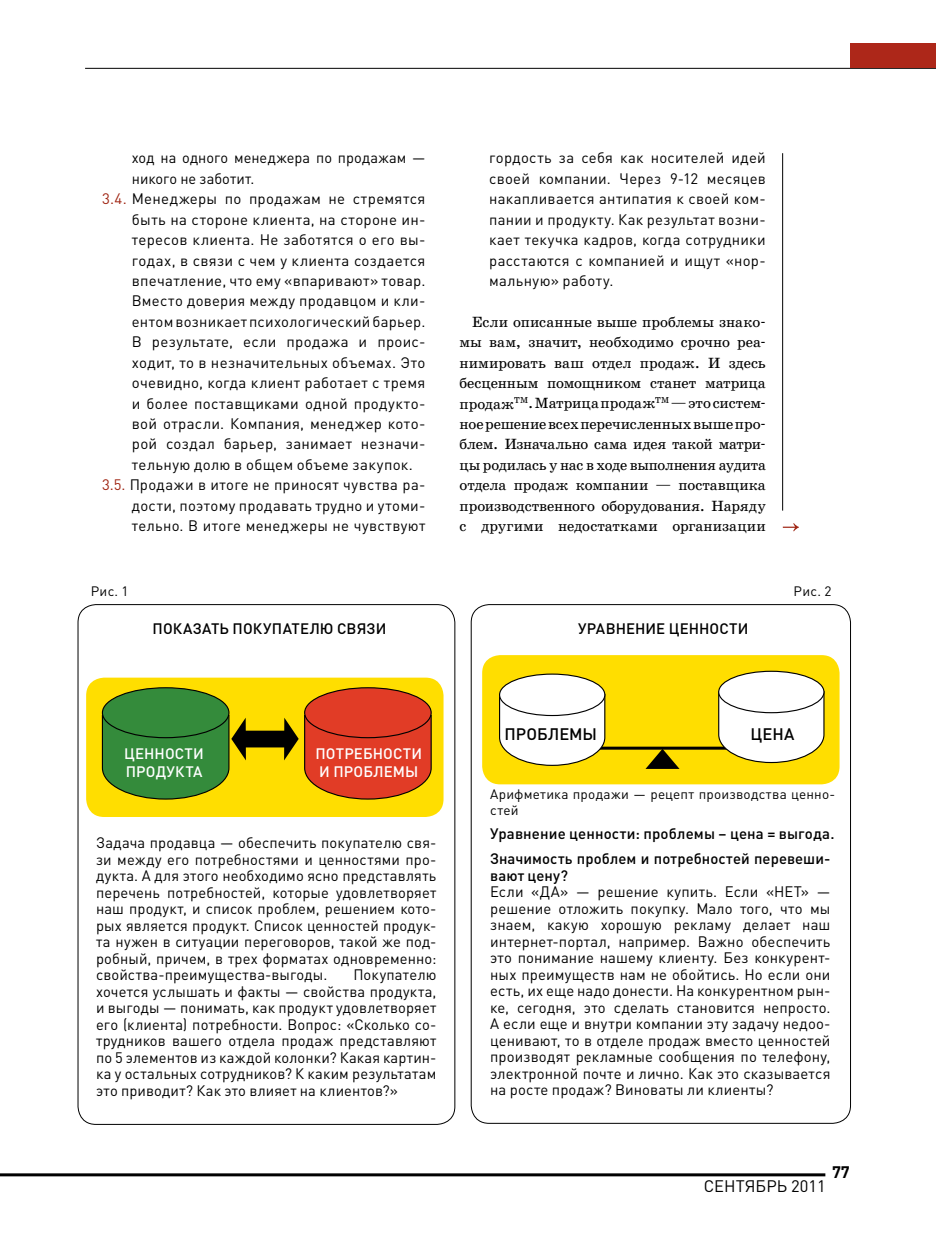
<style>
.page{position:relative;width:936px;height:1234px;background:#fff}
.page>*{position:absolute;margin:0;border:0;box-sizing:border-box;transform-origin:0 0}
.t1{font:16.5px "DIN Pro";color:#000}
.t2{font:500 16.5px "DIN Pro";color:#000}
.t3{font:700 16.5px "DIN Pro";color:#000}
.t4{font:15px/16.5px "DIN Pro";letter-spacing:.02em;color:#000;text-align:justify}
.t5{font:15px/20.4px "School Book C";color:#000;text-align:justify}
.t6{font:500 15px/16.5px "DIN Pro";letter-spacing:.005em;color:#000}
.t7{font:500 15px/18px "DIN Pro";letter-spacing:.01em;color:#fff}
.t8{font:13.5px/16.2px "DIN Pro";letter-spacing:.02em;color:#000}
.s1{color:#a02614}
</style>
<div class="page">
<hr style="left:0;top:1172px;width:825px;height:3px;background:#000">
<hr style="left:85px;top:68px;width:850px;height:1px;background:#000">
<div style="left:850px;top:44px;width:85px;height:24px;background:#ad2719"></div>
<div style="left:86px;top:677px;width:357px;height:139px;background:#ffde00;border-radius:18px"></div>
<div style="left:482px;top:655px;width:357px;height:129px;background:#ffde00;border-radius:18px"></div>
<div style="left:102px;top:687px;width:127px;height:50px;background:#348b3b;border-radius:50%"></div>
<svg style="left:101px;top:714px;width:331px;height:86px"></svg>
<div style="left:304px;top:687px;width:127px;height:50px;background:#e13c26;border-radius:50%"></div>
<div style="left:304px;top:687px;width:127px;height:51px;border:1px solid #000;border-radius:50%"></div>
<hr style="left:782px;top:153px;width:1px;height:357px;background:#000">
<svg style="left:782px;top:523px;width:16px;height:8px"></svg>
<hr style="left:583px;top:746px;width:157px;height:3px;background:#000">
<svg style="left:645px;top:749px;width:34px;height:19px"></svg>
<svg style="left:499px;top:693px;width:107px;height:73px;background:#f1edd3"></svg>
<div style="left:499px;top:674px;width:105px;height:41px;background:#fff;border-radius:50%"></div>
<div style="left:499px;top:673px;width:106px;height:43px;border:1px solid #000;border-radius:50%"></div>
<svg style="left:717px;top:690px;width:108px;height:73px;background:#f0ecd1"></svg>
<div style="left:718px;top:671px;width:105px;height:41px;background:#fff;border-radius:50%"></div>
<div style="left:718px;top:670px;width:106px;height:43px;border:1px solid #000;border-radius:50%"></div>
<p class="t4" style="left:132px;top:149px;width:295px">ход на одного менеджера по продажам —</p>
<p class="t4" style="left:132px;top:169px;width:124px">никого не заботит.</p>
<p class="t4" style="left:102px;top:190px;width:325px"><span class="s1">3.4.</span> Менеджеры по продажам не стремятся</p>
<p class="t4" style="left:132px;top:210px;width:295px">быть на стороне клиента, на стороне ин-</p>
<p class="t4" style="left:132px;top:231px;width:295px">тересов клиента. Не заботятся о его вы-</p>
<p class="t4" style="left:132px;top:251px;width:295px">годах, в связи с чем у клиента создается</p>
<p class="t4" style="left:132px;top:271px;width:295px">впечатление, что ему «впаривают» товар.</p>
<p class="t4" style="left:132px;top:292px;width:295px">Вместо доверия между продавцом и кли-</p>
<p class="t4" style="left:132px;top:312px;width:295px">ентом возникает психологический барьер.</p>
<p class="t4" style="left:132px;top:333px;width:295px">В результате, если продажа и проис-</p>
<p class="t4" style="left:132px;top:353px;width:295px">ходит, то в незначительных объемах. Это</p>
<p class="t4" style="left:132px;top:374px;width:295px">очевидно, когда клиент работает с тремя</p>
<p class="t4" style="left:132px;top:394px;width:295px">и более поставщиками одной продукто-</p>
<p class="t4" style="left:132px;top:414px;width:295px">вой отрасли. Компания, менеджер кото-</p>
<p class="t4" style="left:132px;top:435px;width:295px">рой создал барьер, занимает незначи-</p>
<p class="t4" style="left:132px;top:455px;width:282px">тельную долю в общем объеме закупок.</p>
<p class="t4" style="left:102px;top:476px;width:325px"><span class="s1">3.5.</span> П родажи в итоге не приносят чувства ра-</p>
<p class="t4" style="left:132px;top:496px;width:295px">дости, поэтому продавать трудно и утоми-</p>
<p class="t4" style="left:132px;top:516px;width:295px">тельно. В итоге менеджеры не чувствуют</p>
<p class="t4" style="left:489px;top:147px;width:278px;line-height:20.4px">гордость за себя как носителей идей своей компании. Через 9‑12 месяцев накапливается антипатия к своей ком&shy;пании и продукту. Как результат возни&shy;кает текучка кадров, когда сотрудники расстаются с компанией и ищут «нор&shy;мальную» работу.</p>
<p class="t5" style="left:459px;top:311px;width:308px;text-indent:13px">Если описанные выше проблемы знако&shy;мы вам, значит, необходимо срочно реа&shy;нимировать ваш отдел продаж. И здесь бесценным помощником станет матрица продаж<sup>тм</sup>. Матрица продаж<sup>тм</sup> — это систем&shy;ное решение всех перечисленных выше про&shy;блем. Изначально сама идея такой матри&shy;цы родилась у нас в ходе выполнения аудита отдела продаж компании — поставщика производственного оборудования. Наряду с другими недостатками организации</p>
<p class="t8" style="left:91px;top:582px;width:39px">Рис. 1</p>
<p class="t8" style="left:793px;top:582px;width:39px">Рис. 2</p>
<p class="t6" style="left:153px;top:619px;width:235px">ПОКАЗАТЬ ПОКУПАТЕЛЮ СВЯЗИ</p>
<p class="t6" style="left:578px;top:619px;width:142px">уравнение ценности</p>
<p class="t7" style="left:124px;top:744px;width:81px">ЦЕННОСТИ<br>ПРОДУКТА</p>
<p class="t7" style="left:315px;top:744px;width:108px">ПОТРЕБНОСТИ<br>И ПРОБЛЕМЫ</p>
<p class="t4" style="left:96px;top:833px;width:342px">Задача продавца — обеспечить покупателю свя&shy;зи между его потребностями и ценностями про&shy;дукта. А для этого необходимо ясно представлять перечень потребностей, которые удовлетворяет наш продукт, и список проблем, решением кото&shy;рых является продукт. Список ценностей продук&shy;та нужен в ситуации переговоров, такой же под&shy;робный, причем, в трех форматах одновременно: свойства-преимущества-выгоды.</p>
<p class="t4" style="left:96px;top:965px;width:342px;text-indent:257px">П окупателю хочется услышать и факты — свойства продукта, и выгоды — понимать, как продукт удовлетворяет его (клиента) потребности. Вопрос: «Сколько со&shy;трудников вашего отдела продаж представляют по 5 элементов из каждой колонки? Какая картин&shy;ка у остальных сотрудников? К каким результатам это приводит? Как это влияет на клиентов?»</p>
<p class="t2" style="left:504px;top:722px;width:35px">проблемы</p>
<p class="t2" style="left:750px;top:722px;width:45px">ЦЕНА</p>
<p class="t8" style="left:490px;top:784px;width:346px">Арифметика продажи — рецепт производства ценно&shy;стей</p>
<p class="t6" style="left:490px;top:825px;width:346px">Уравнение ценности: проблемы – цена = выгода.</p>
<p class="t6" style="left:490px;top:849px;width:342px">Значимость проблем и потребностей перевеши&shy;вают цену?</p>
<p class="t4" style="left:490px;top:882px;width:342px">Если «ДА» — решение купить. Если «НЕТ» — решение отложить покупку. Мало того, что мы знаем, какую хорошую рекламу делает наш интернет-портал, например. Важно обеспечить это понимание нашему клиенту. Без конкурент&shy;ных преимуществ нам не обойтись. Но если они есть, их еще надо донести. На конкурентном рын&shy;ке, сегодня, это сделать становится непросто.<br>А если еще и внутри компании эту задачу недоо&shy;ценивают, то в отделе продаж вместо ценностей производят рекламные сообщения по телефону, электронной почте и лично. Как это сказывается на росте продаж? Виноваты ли клиенты?</p>
<p class="t1" style="left:703px;top:1174px;width:11px">сен</p>
<p class="t1" style="left:735px;top:1174px;width:21px">тябр</p>
<p class="t1" style="left:776px;top:1174px;width:50px">ь 2011</p>
<p class="t3" style="left:831px;top:1160px;width:19px">77</p>
</div>
